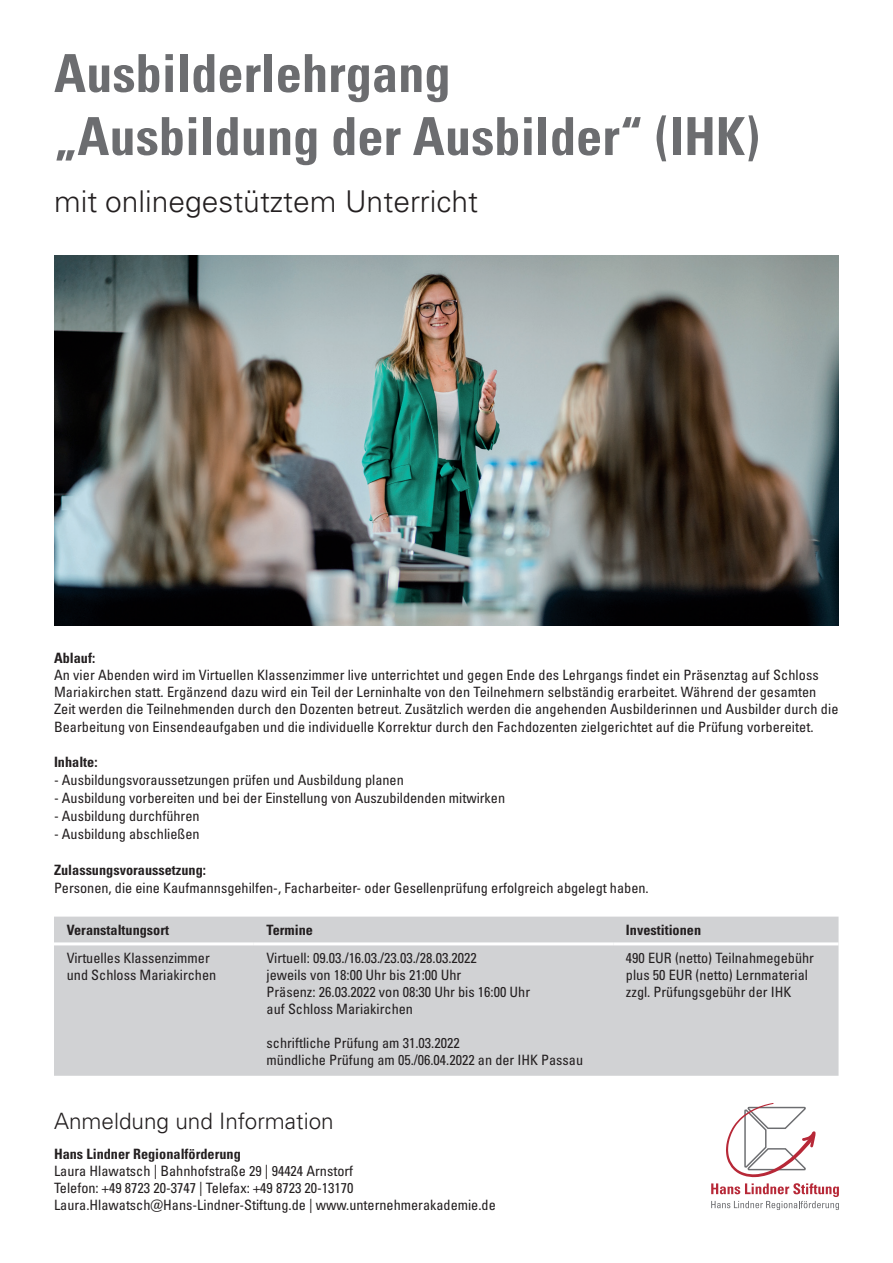
<style>
.page{position:relative;width:893px;height:1263px;background:#fff}
.page>*{position:absolute;margin:0;border:0;box-sizing:border-box;transform-origin:0 0}
.t1{font:700 condensed 52.5px/63px "Univers LT Pro";color:#6c6d70}
.t2{font:300 30px "Univers LT Pro 45";color:#231f20}
.t3{font:300 22.5px "Univers LT Pro 45";color:#231f20}
.t4{font:condensed 14.25px/17.1px "Univers LT Pro";color:#231f20}
.t5{font:700 condensed 14.25px "Univers LT Pro";color:#231f20}
</style>
<div class="page">
<div style="left:54px;top:916px;width:784px;height:160px;background:#d1d2d4"></div>
<hr style="left:54px;top:942px;width:200px;height:3px;background:#fff">
<hr style="left:254px;top:942px;width:359px;height:3px;background:#fff">
<hr style="left:613px;top:942px;width:225px;height:3px;background:#fff">
<img style="left:54px;top:255px;width:785px;height:370px">
<svg style="left:711px;top:1183px;width:128px;height:27px"></svg>
<svg style="left:726px;top:1103px;width:90px;height:74px"></svg>
<h1 class="t1" style="left:54px;top:41px;width:707px">Ausbilderlehrgang<br>„Ausbildung der Ausbilder“ (IHK)</h1>
<h2 class="t2" style="left:54px;top:181px;width:425px">mit onlinegestütztem Unterricht</h2>
<p class="t5" style="left:54px;top:649px;width:43px">Ablauf:</p>
<p class="t4" style="left:54px;top:666px;width:786px">An vier Abenden wird im Virtuellen Klassenzimmer live unterrichtet und gegen Ende des Lehrgangs findet ein Präsenztag auf Schloss Mariakirchen statt. Ergänzend dazu wird ein Teil der Lerninhalte von den Teilnehmern selbständig erarbeitet. Während der gesamten Zeit werden die Teilnehmenden durch den Dozenten betreut. Zusätzlich werden die angehenden Ausbilderinnen und Ausbilder durch die Bearbeitung von Einsendeaufgaben und die individuelle Korrektur durch den Fachdozenten zielgerichtet auf die Prüfung vorbereitet.</p>
<p class="t5" style="left:54px;top:754px;width:45px">Inhalte:</p>
<p class="t4" style="left:54px;top:771px;width:351px">- Ausbildungsvoraussetzungen prüfen und Ausbildung planen</p>
<p class="t4" style="left:54px;top:789px;width:453px">- Ausbildung vorbereiten und bei der Einstellung von Auszubildenden mitwirken</p>
<p class="t4" style="left:54px;top:807px;width:147px">- Ausbildung durchführen</p>
<p class="t4" style="left:54px;top:825px;width:147px">- Ausbildung abschließen</p>
<p class="t5" style="left:54px;top:861px;width:153px">Zulassungsvoraussetzung:</p>
<p class="t4" style="left:54px;top:878px;width:596px">Personen, die eine Kaufmannsgehilfen-, Facharbeiter- oder Gesellenprüfung erfolgreich abgelegt haben.</p>
<p class="t5" style="left:67px;top:922px;width:104px">Veranstaltungsort</p>
<p class="t5" style="left:267px;top:922px;width:48px">Termine</p>
<p class="t5" style="left:626px;top:922px;width:77px">Investitionen</p>
<p class="t4" style="left:67px;top:949px;width:151px">Virtuelles Klassenzimmer und Schloss Mariakirchen</p>
<p class="t4" style="left:267px;top:949px;width:265px">Virtuell: 09.03./16.03./23.03./28.03.2022<br>jeweils von 18:00 Uhr bis 21:00 Uhr<br>Präsenz: 26.03.2022 von 08:30 Uhr bis 16:00 Uhr auf Schloss Mariakirchen</p>
<p class="t4" style="left:267px;top:1034px;width:318px">schriftliche Prüfung am 31.03.2022<br>mündliche Prüfung am 05./06.04.2022 an der IHK Passau</p>
<p class="t4" style="left:626px;top:949px;width:190px">490 EUR (netto) Teilnahmegebühr plus 50 EUR (netto) Lernmaterial zzgl. Prüfungsgebühr der IHK</p>
<h3 class="t3" style="left:54px;top:1106px;width:281px">Anmeldung und Information</h3>
<p class="t5" style="left:54px;top:1145px;width:188px">Hans Lindner Regionalförderung</p>
<p class="t4" style="left:54px;top:1161px;width:443px">Laura Hlawatsch | Bahnhofstraße 29 | 94424 Arnstorf<br>Telefon: +49 8723 20-3747 | Telefax: +49 8723 20-13170<br>Laura.Hlawatsch@Hans-Lindner-Stiftung.de | www.unternehmerakademie.de</p>
</div>
